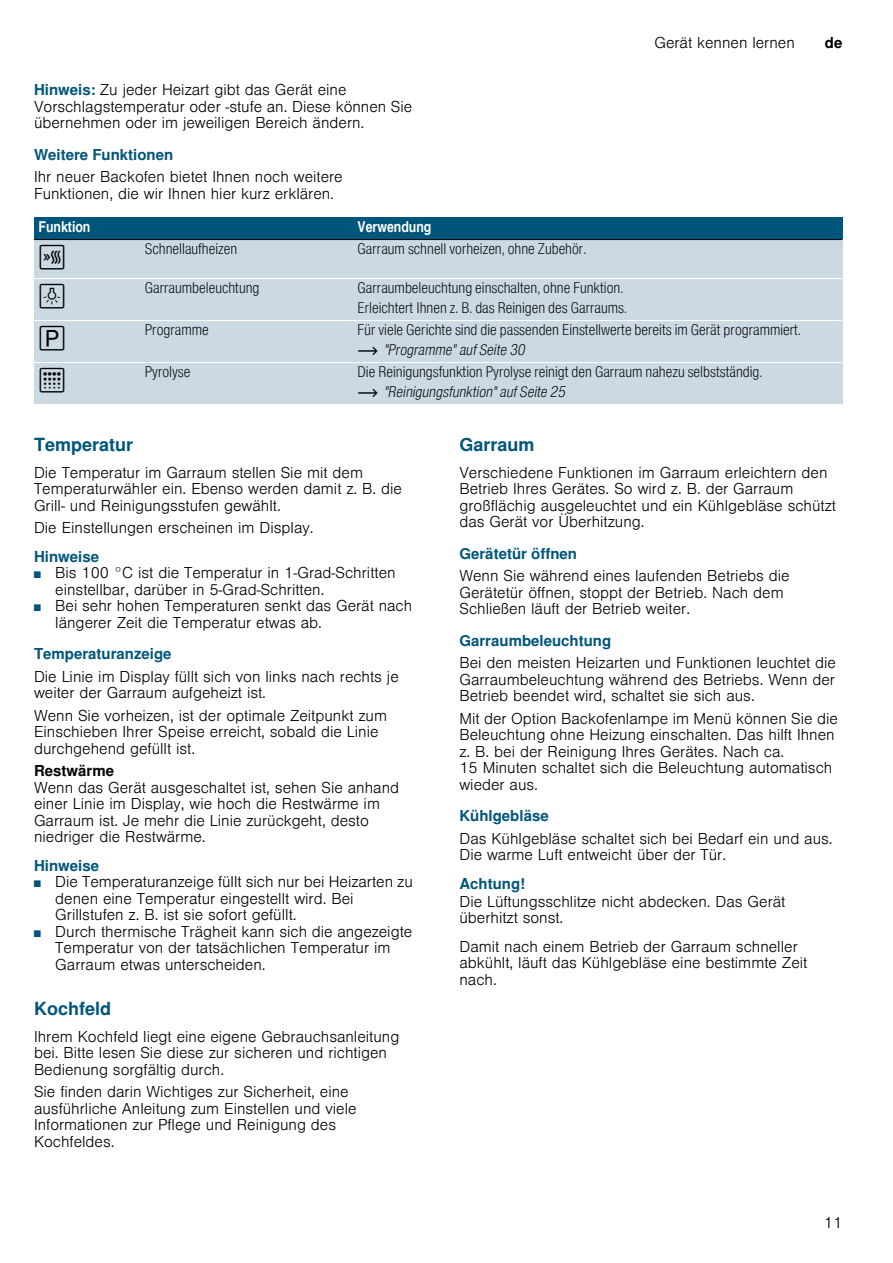
<style>
.page{position:relative;width:893px;height:1263px;background:#fff}
.page>*{position:absolute;margin:0;border:0;box-sizing:border-box;transform-origin:0 0}
.t1{font:27px "BSH Symb PH2";color:#000}
.t2{font:27px "BSH Symb PH3";color:#000}
.t3{font:700 18px "Nimbus San L";color:#00567a}
.t4{font:300 15px/16.5px "Nimbus San L";color:#000}
.t5{font:15px/19.5px "Nimbus San L Lig Con";color:#000}
.t6{font:700 15px "Nimbus San L";color:#00567a}
.t7{font:15px "Nimbus San L Lig Con Ita";color:#000}
.t8{font:15px "Nimbus San L Bol Con";color:#fff}
.t9{font:700 15px "Nimbus San L";color:#000}
.s1{font-weight:700;color:#00567a}
.s2{font-family:"BSH Symb PH1"}
.s3{font-size:9px;color:#00567a}
</style>
<div class="page">
<div style="left:34px;top:217px;width:319px;height:23px;background:#00567a"></div>
<div style="left:353px;top:217px;width:489px;height:23px;background:#00567a"></div>
<div style="left:34px;top:240px;width:106px;height:39px;background:#cbd9e3"></div>
<div style="left:140px;top:240px;width:213px;height:39px;background:#cbd9e3"></div>
<div style="left:353px;top:240px;width:489px;height:39px;background:#cbd9e3"></div>
<div style="left:34px;top:279px;width:106px;height:42px;background:#cbd9e3"></div>
<div style="left:140px;top:279px;width:213px;height:42px;background:#cbd9e3"></div>
<div style="left:353px;top:279px;width:489px;height:42px;background:#cbd9e3"></div>
<div style="left:34px;top:321px;width:106px;height:42px;background:#cbd9e3"></div>
<div style="left:140px;top:321px;width:213px;height:42px;background:#cbd9e3"></div>
<div style="left:353px;top:321px;width:489px;height:42px;background:#cbd9e3"></div>
<div style="left:34px;top:363px;width:106px;height:42px;background:#cbd9e3"></div>
<div style="left:140px;top:363px;width:213px;height:42px;background:#cbd9e3"></div>
<div style="left:353px;top:363px;width:489px;height:42px;background:#cbd9e3"></div>
<hr style="left:34px;top:239px;width:808px;height:1px;background:#000">
<hr style="left:34px;top:278px;width:808px;height:1px;background:#fff">
<hr style="left:34px;top:320px;width:808px;height:1px;background:#fff">
<hr style="left:34px;top:362px;width:808px;height:1px;background:#fff">
<hr style="left:34px;top:404px;width:808px;height:1px;background:#fff">
<p class="t4" style="left:34px;top:80px;width:380px"><span class="s1">Hinweis:</span> Zu jeder Heizart gibt das Gerät eine<br>Vorschlagstemperatur oder -stufe an. Diese können Sie übernehmen oder im jeweiligen Bereich ändern.</p>
<p class="t6" style="left:34px;top:145px;width:141px">Weitere Funktionen</p>
<p class="t4" style="left:34px;top:167px;width:310px">Ihr neuer Backofen bietet Ihnen noch weitere<br>Funktionen, die wir Ihnen hier kurz erklären.</p>
<p class="t4" style="left:654px;top:33px;width:142px">Gerät kennen lernen</p>
<p class="t9" style="left:824px;top:34px;width:19px">de</p>
<p class="t8" style="left:39px;top:217px;width:53px">Funktion</p>
<p class="t8" style="left:357px;top:217px;width:75px">Verwendung</p>
<h1 class="t1" style="left:39px;top:242px;width:29px">I</h1>
<p class="t5" style="left:145px;top:238px;width:94px">Schnellaufheizen</p>
<p class="t5" style="left:357px;top:238px;width:230px">Garraum schnell vorheizen, ohne Zubehör.</p>
<h1 class="t2" style="left:39px;top:281px;width:29px">4</h1>
<p class="t5" style="left:145px;top:277px;width:116px">Garraumbeleuchtung</p>
<p class="t5" style="left:357px;top:277px;width:271px">Garraumbeleuchtung einschalten, ohne Funktion.<br>Erleichtert Ihnen z. B. das Reinigen des Garraums.</p>
<h1 class="t1" style="left:39px;top:323px;width:29px">X</h1>
<p class="t5" style="left:145px;top:319px;width:65px">Programme</p>
<p class="t5" style="left:357px;top:319px;width:445px">Für viele Gerichte sind die passenden Einstellwerte bereits im Gerät programmiert.</p>
<p class="t7" style="left:357px;top:340px;width:169px"><span class="s2">~</span> "Programme" auf Seite 30</p>
<h1 class="t1" style="left:39px;top:365px;width:29px">V</h1>
<p class="t5" style="left:145px;top:361px;width:47px">Pyrolyse</p>
<p class="t5" style="left:357px;top:361px;width:406px">Die Reinigungsfunktion Pyrolyse reinigt den Garraum nahezu selbstständig.</p>
<p class="t7" style="left:357px;top:382px;width:210px"><span class="s2">~</span> "Reinigungsfunktion" auf Seite 25</p>
<p class="t3" style="left:34px;top:433px;width:101px">Temperatur</p>
<p class="t4" style="left:34px;top:463px;width:369px">Die Temperatur im Garraum stellen Sie mit dem<br>Temperaturwähler ein. Ebenso werden damit z. B. die<br>Grill- und Reinigungsstufen gewählt.</p>
<p class="t4" style="left:34px;top:518px;width:281px">Die Einstellungen erscheinen im Display.</p>
<p class="t6" style="left:34px;top:547px;width:67px">Hinweise</p>
<p class="t4" style="left:55px;top:563px;width:342px;text-indent:-21px"><span class="s3">■</span> Bis 100 °C ist die Temperatur in 1-Grad-Schritten einstellbar, darüber in 5-Grad-Schritten.</p>
<p class="t4" style="left:55px;top:596px;width:358px;text-indent:-21px"><span class="s3">■</span> Bei sehr hohen Temperaturen senkt das Gerät nach längerer Zeit die Temperatur etwas ab.</p>
<p class="t6" style="left:34px;top:644px;width:139px">Temperaturanzeige</p>
<p class="t4" style="left:34px;top:667px;width:366px">Die Linie im Display füllt sich von links nach rechts je weiter der Garraum aufgeheizt ist.</p>
<p class="t4" style="left:34px;top:706px;width:354px">Wenn Sie vorheizen, ist der optimale Zeitpunkt zum<br>Einschieben Ihrer Speise erreicht, sobald die Linie durchgehend gefüllt ist.</p>
<p class="t9" style="left:34px;top:761px;width:82px">Restwärme</p>
<p class="t4" style="left:34px;top:778px;width:366px">Wenn das Gerät ausgeschaltet ist, sehen Sie anhand einer Linie im Display, wie hoch die Restwärme im Garraum ist. Je mehr die Linie zurückgeht, desto niedriger die Restwärme.</p>
<p class="t6" style="left:34px;top:856px;width:67px">Hinweise</p>
<p class="t4" style="left:55px;top:872px;width:359px;text-indent:-21px"><span class="s3">■</span> Die Temperaturanzeige füllt sich nur bei Heizarten zu denen eine Temperatur eingestellt wird. Bei<br>Grillstufen z. B. ist sie sofort gefüllt.</p>
<p class="t4" style="left:55px;top:922px;width:358px;text-indent:-21px"><span class="s3">■</span> Durch thermische Trägheit kann sich die angezeigte<br>Temperatur von der tatsächlichen Temperatur im<br>Garraum etwas unterscheiden.</p>
<p class="t3" style="left:34px;top:997px;width:79px">Kochfeld</p>
<p class="t4" style="left:34px;top:1027px;width:367px">Ihrem Kochfeld liegt eine eigene Gebrauchsanleitung bei. Bitte lesen Sie diese zur sicheren und richtigen<br>Bedienung sorgfältig durch.</p>
<p class="t4" style="left:34px;top:1082px;width:324px">Sie finden darin Wichtiges zur Sicherheit, eine ausführliche Anleitung zum Einstellen und viele Informationen zur Pflege und Reinigung des Kochfeldes.</p>
<p class="t3" style="left:459px;top:433px;width:77px">Garraum</p>
<p class="t4" style="left:459px;top:463px;width:378px">Verschiedene Funktionen im Garraum erleichtern den Betrieb Ihres Gerätes. So wird z. B. der Garraum großflächig ausgeleuchtet und ein Kühlgebläse schützt das Gerät vor Überhitzung.</p>
<p class="t6" style="left:459px;top:544px;width:119px">Gerätetür öffnen</p>
<p class="t4" style="left:459px;top:566px;width:331px">Wenn Sie während eines laufenden Betriebs die<br>Gerätetür öffnen, stoppt der Betrieb. Nach dem<br>Schließen läuft der Betrieb weiter.</p>
<p class="t6" style="left:459px;top:631px;width:153px">Garraumbeleuchtung</p>
<p class="t4" style="left:459px;top:653px;width:378px;text-align:justify">Bei den meisten Heizarten und Funktionen leuchtet die Garraumbeleuchtung während des Betriebs. Wenn der Betrieb beendet wird, schaltet sie sich aus.</p>
<p class="t4" style="left:459px;top:709px;width:380px">Mit der Option Backofenlampe im Menü können Sie die Beleuchtung ohne Heizung einschalten. Das hilft Ihnen z. B. bei der Reinigung Ihres Gerätes. Nach ca.<br>15 Minuten schaltet sich die Beleuchtung automatisch wieder aus.</p>
<p class="t6" style="left:459px;top:806px;width:91px">Kühlgebläse</p>
<p class="t4" style="left:459px;top:829px;width:375px">Das Kühlgebläse schaltet sich bei Bedarf ein und aus.<br>Die warme Luft entweicht über der Tür.</p>
<p class="t6" style="left:459px;top:874px;width:67px">Achtung!</p>
<p class="t4" style="left:459px;top:892px;width:327px">Die Lüftungsschlitze nicht abdecken. Das Gerät überhitzt sonst.</p>
<p class="t4" style="left:459px;top:937px;width:349px">Damit nach einem Betrieb der Garraum schneller abkühlt, läuft das Kühlgebläse eine bestimmte Zeit nach.</p>
<p class="t4" style="left:824px;top:1213px;width:20px">11</p>
</div>
